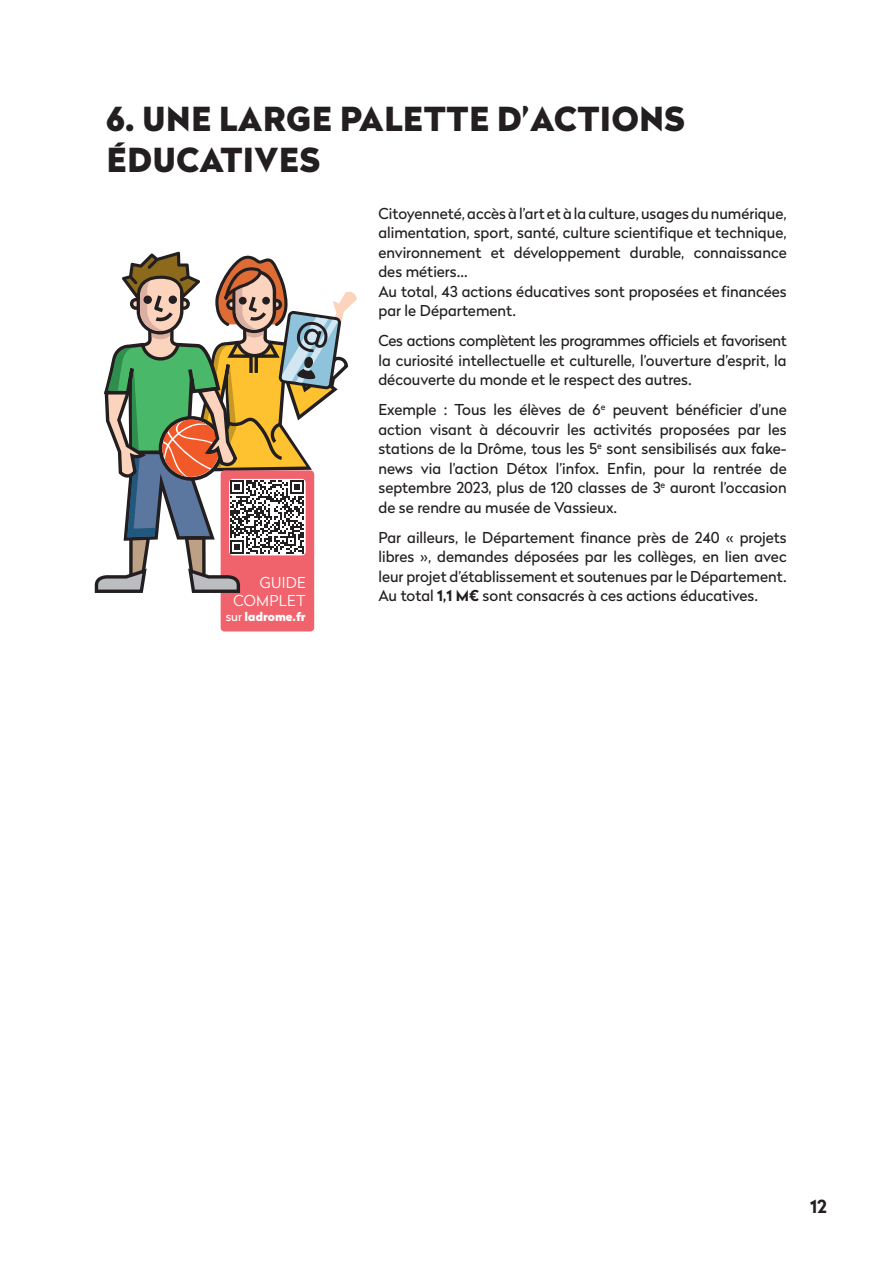
<style>
.page{position:relative;width:893px;height:1263px;background:#fff}
.page>*{position:absolute;margin:0;border:0;box-sizing:border-box;transform-origin:0 0}
.t1{font:900 33px/40.7px "Radikal";letter-spacing:.02em;color:#231f20}
.t2{font:700 18px "Radikal";color:#231f20}
.t3{font:15px/19.5px "Radikal";color:#231f20;text-align:justify}
.t4{font:300 15px/18px "Radikal";color:#fff;text-align:right}
.t5{font:900 12px "Radikal";color:#fff}
.s1{font-weight:700}
.s2{font-weight:400}
</style>
<div class="page">
<div style="left:221px;top:470px;width:93px;height:161px;background:#f0636d;border-radius:4px"></div>
<svg style="left:95px;top:252px;width:262px;height:341px"></svg>
<h1 class="t1" style="left:106px;top:98px;width:580px">6. UNE LARGE PALETTE D’ACTIONS<br>ÉDUCATIVES</h1>
<p class="t3" style="left:378px;top:203px;width:410px;text-align:left">Citoyenneté, accès à l’art et à la culture, usages du numérique, alimentation, sport, santé, culture scientifique et technique, environnement et développement durable, connaissance des métiers…<br>Au total, 43 actions éducatives sont proposées et financées par le Département.</p>
<p class="t3" style="left:378px;top:330px;width:410px">Ces actions complètent les programmes officiels et favorisent la curiosité intellectuelle et culturelle, l’ouverture d’esprit, la découverte du monde et le respect des autres.</p>
<p class="t3" style="left:378px;top:399px;width:410px">Exemple : Tous les élèves de 6<sup>e</sup> peuvent bénéficier d’une action visant à découvrir les activités proposées par les stations de la Drôme, tous les 5<sup>e</sup> sont sensibilisés aux fake&shy;news via l’action Détox l’infox. Enfin, pour la rentrée de septembre 2023, plus de 120 classes de 3<sup>e</sup> auront l’occasion de se rendre au musée de Vassieux.</p>
<p class="t3" style="left:378px;top:527px;width:410px">Par ailleurs, le Département finance près de 240 « projets libres », demandes déposées par les collèges, en lien avec leur projet d’établissement et soutenues par le Département.<br>Au total <span class="s1">1,1 M€</span> sont consacrés à ces actions éducatives.</p>
<p class="t4" style="left:233px;top:573px;width:74px">GUIDE<br>COMPLET</p>
<p class="t5" style="left:226px;top:607px;width:81px"><span class="s2">sur</span> ladrome.fr</p>
<p class="t2" style="left:810px;top:1193px;width:18px">12</p>
</div>
